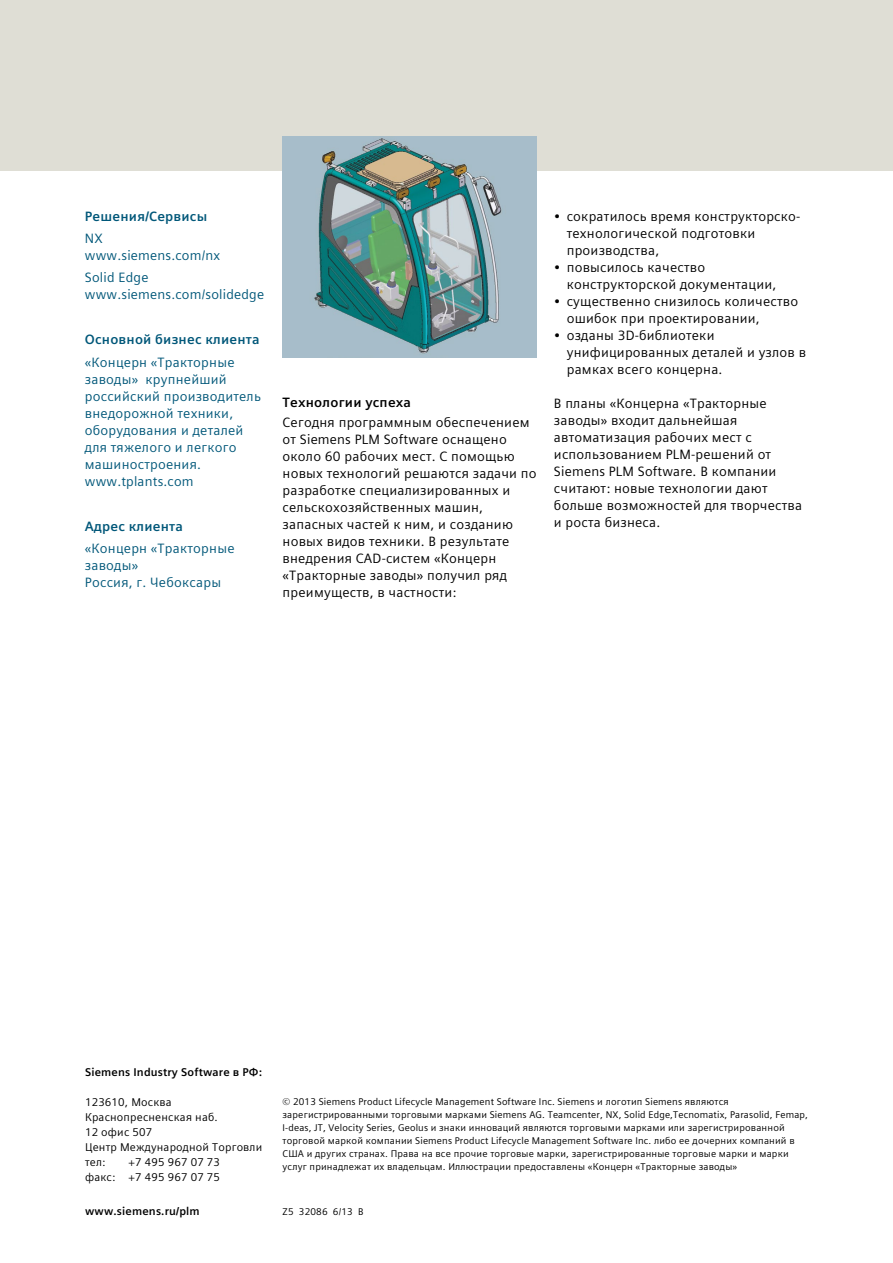
<style>
.page{position:relative;width:893px;height:1263px;background:#fff}
.page>*{position:absolute;margin:0;border:0;box-sizing:border-box;transform-origin:0 0}
.Body_text{font:13.5px/17px "Siemens Sans Global";letter-spacing:.015em;color:#000}
.Side_bar_text_BACK{font:13.5px/17px "Siemens Sans Global";letter-spacing:.015em;color:#005779}
.Side_bar_head_BACK{font:700 13.5px "Siemens Sans Global";letter-spacing:.015em;color:#005779}
.Body_subhead{font:700 13.5px "Siemens Sans Global";letter-spacing:.015em;color:#000}
.Contact_Block{font:11.25px/14.9px "Siemens Sans Global";letter-spacing:.015em;color:#000}
.Contact_Block-2{font:700 11.25px "Siemens Sans Global";letter-spacing:.015em;color:#000}
.Contact_URL_bold{font:700 11.25px "Siemens Sans Global";letter-spacing:.015em;color:#000}
.Legal_Text{font:9.75px/13px "Siemens Sans Global";letter-spacing:.015em;color:#000}
.Legal_Text_Code{font:9.75px "Siemens Sans Global";letter-spacing:.015em;color:#000}
</style>
<div class="page">
<div style="left:0;top:0;width:893px;height:170px;background:#dfded5"></div>
<img style="left:283px;top:136px;width:254px;height:221px">
<p class="Side_bar_head_BACK" style="left:85px;top:205px;width:124px">Решения/Сервисы</p>
<p class="Side_bar_text_BACK" style="left:85px;top:230px;width:137px">NX www.siemens.com/nx</p>
<p class="Side_bar_text_BACK" style="left:85px;top:269px;width:181px">Solid Edge www.siemens.com/solidedge</p>
<p class="Side_bar_head_BACK" style="left:85px;top:329px;width:176px">Основной бизнес клиента</p>
<p class="Side_bar_text_BACK" style="left:85px;top:353px;width:178px">«Концерн «Тракторные заводы» крупнейший российский производитель внедорожной техники, оборудования и деталей для тяжелого и легкого машиностроения. www.tplants.com</p>
<p class="Side_bar_head_BACK" style="left:85px;top:515px;width:100px">Адрес клиента</p>
<p class="Side_bar_text_BACK" style="left:85px;top:540px;width:151px">«Концерн «Тракторные заводы»<br>Россия, г. Чебоксары</p>
<p class="Body_subhead" style="left:283px;top:392px;width:130px">Технологии успеха</p>
<p class="Body_text" style="left:283px;top:413px;width:256px">Сегодня программным обеспечением от Siemens PLM Software оснащено около 60 рабочих мест. C помощью новых технологий решаются задачи по разработке специализированных и сельскохозяйственных машин, запасных частей к ним, и созданию новых видов техники. В результате внедрения CAD-систем «Концерн «Тракторные заводы» получил ряд преимуществ, в частности:</p>
<p class="Body_text" style="left:567px;top:208px;width:235px;text-indent:-13px">• сократилось время конструкторско&shy;технологической подготовки производства,</p>
<p class="Body_text" style="left:567px;top:259px;width:211px;text-indent:-13px">• повысилось качество конструкторской документации,</p>
<p class="Body_text" style="left:567px;top:293px;width:233px;text-indent:-13px">• существенно снизилось количество ошибок при проектировании,</p>
<p class="Body_text" style="left:567px;top:327px;width:241px;text-indent:-13px">• озданы 3D-библиотеки унифицированных деталей и узлов в рамках всего концерна.</p>
<p class="Body_text" style="left:554px;top:395px;width:250px">В планы «Концерна «Тракторные заводы» входит дальнейшая автоматизация рабочих мест с использованием PLM-решений от<br>Siemens PLM Software. В компании считают: новые технологии дают больше возможностей для творчества и роста бизнеса.</p>
<p class="Contact_Block-2" style="left:85px;top:1064px;width:178px">Siemens Industry Software в РФ:</p>
<p class="Contact_Block" style="left:85px;top:1095px;width:134px">123610, Москва<br>Краснопресненская наб.<br>12 офис 507</p>
<p class="Contact_Block" style="left:85px;top:1139px;width:179px">Центр Международной Торговли</p>
<p class="Contact_Block" style="left:85px;top:1154px;width:22px">тел:</p>
<p class="Contact_Block" style="left:129px;top:1154px;width:93px">+7 495 967 07 73</p>
<p class="Contact_Block" style="left:85px;top:1169px;width:137px">факс: +7 495 967 07 75</p>
<p class="Legal_Text" style="left:283px;top:1095px;width:527px">© 2013 Siemens Product Lifecycle Management Software Inc. Siemens и логотип Siemens являются зарегистрированными торговыми марками Siemens AG. Teamcenter, NX, Solid Edge,Tecnomatix, Parasolid, Femap, I-deas, JT, Velocity Series, Geolus и знаки инноваций являются торговыми марками или зарегистрированной торговой маркой компании Siemens Product Lifecycle Management Software Inc. либо ее дочерних компаний в США и других странах. Права на все прочие торговые марки, зарегистрированные торговые марки и марки услуг принадлежат их владельцам. Иллюстрации предоставлены «Концерн «Тракторные заводы»</p>
<p class="Contact_URL_bold" style="left:85px;top:1202px;width:116px">www.siemens.ru/plm</p>
<p class="Legal_Text_Code" style="left:283px;top:1204px;width:82px">Z5 32086 6/13 B</p>
</div>
